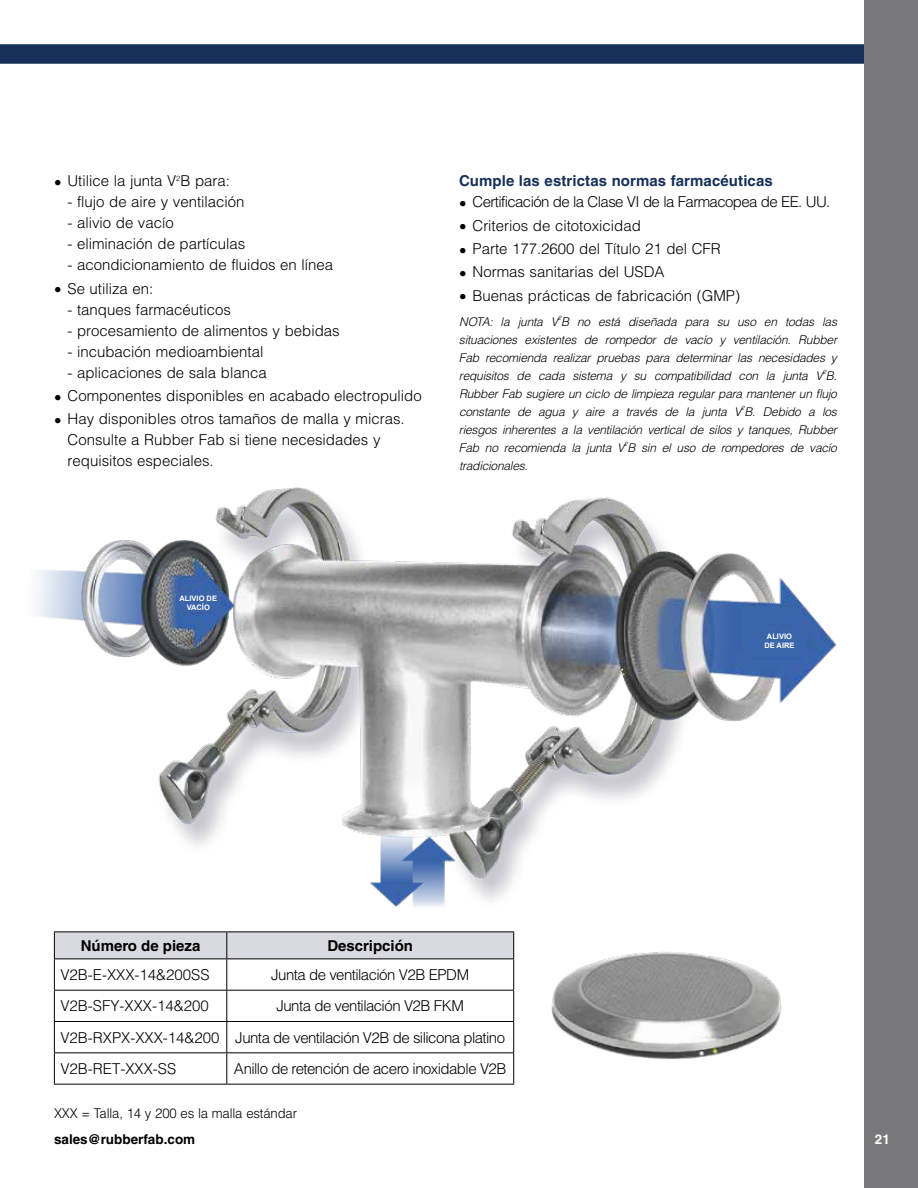
<style>
.page{position:relative;width:918px;height:1188px;background:#fff}
.page>*{position:absolute;margin:0;border:0;box-sizing:border-box;transform-origin:0 0}
.t1{font:300 15px/21px "Helvetica LT Std";color:#000}
.t2{font:300 15px/31.3px "Helvetica LT Std";letter-spacing:-.03em;color:#000}
.t3{font:300 15px "Helvetica LT Std";letter-spacing:-.035em;color:#000}
.t4{font:300 15px "Helvetica LT Std";letter-spacing:-.04em;color:#000}
.t5{font:700 15px "Helvetica LT Std";letter-spacing:.005em;color:#17305a}
.t6{font:700 15px "Helvetica LT Std";color:#000}
.t7{font:300 13.5px "Helvetica LT Std";letter-spacing:-.01em;color:#000}
.t8{font:700 13.5px "Helvetica LT Std";color:#000}
.t9{font:700 13.5px "Helvetica LT Std";color:#fff}
.t10{font:italic 300 12px/18px "Helvetica LT Std";letter-spacing:-.02em;color:#000}
.t11{font:700 7.5px/9px "Arial";color:#fff;text-align:center}
.t12{font:italic 300 6px "Helvetica LT Std";color:#000}
</style>
<div class="page">
<div style="left:864px;top:0;width:54px;height:1188px;background:#78787a"></div>
<div style="left:0;top:44px;width:864px;height:20px;background:#17305a"></div>
<img style="left:35px;top:487px;width:802px;height:445px">
<img style="left:551px;top:952px;width:231px;height:108px">
<div style="left:54px;top:932px;width:460px;height:26px;background:#d9d9e0"></div>
<hr style="left:54px;top:958px;width:173px;height:1px;background:#000">
<hr style="left:54px;top:959px;width:1px;height:31px;background:#000">
<hr style="left:227px;top:958px;width:287px;height:1px;background:#000">
<hr style="left:226px;top:959px;width:1px;height:31px;background:#000">
<hr style="left:513px;top:959px;width:1px;height:31px;background:#000">
<hr style="left:54px;top:990px;width:173px;height:1px;background:#000">
<hr style="left:54px;top:991px;width:1px;height:30px;background:#000">
<hr style="left:227px;top:990px;width:287px;height:1px;background:#000">
<hr style="left:226px;top:991px;width:1px;height:30px;background:#000">
<hr style="left:513px;top:991px;width:1px;height:30px;background:#000">
<hr style="left:54px;top:1021px;width:173px;height:1px;background:#000">
<hr style="left:54px;top:1022px;width:1px;height:30px;background:#000">
<hr style="left:227px;top:1021px;width:287px;height:1px;background:#000">
<hr style="left:226px;top:1022px;width:1px;height:30px;background:#000">
<hr style="left:513px;top:1022px;width:1px;height:30px;background:#000">
<hr style="left:54px;top:1052px;width:173px;height:1px;background:#000">
<hr style="left:54px;top:1053px;width:1px;height:31px;background:#000">
<hr style="left:227px;top:1052px;width:287px;height:1px;background:#000">
<hr style="left:226px;top:1053px;width:1px;height:31px;background:#000">
<hr style="left:513px;top:1053px;width:1px;height:31px;background:#000">
<hr style="left:54px;top:1084px;width:173px;height:1px;background:#000">
<hr style="left:227px;top:1084px;width:287px;height:1px;background:#000">
<div style="left:176px;top:592px;width:44px;height:20px;background:#3b65ab"></div>
<div style="left:752px;top:626px;width:55px;height:30px;background:#3b65ab"></div>
<p class="t1" style="left:54px;top:170px;width:178px">• Utilice la junta V<sup>2</sup>B para:</p>
<p class="t1" style="left:68px;top:191px;width:179px">- flujo de aire y ventilación</p>
<p class="t1" style="left:68px;top:212px;width:108px">- alivio de vacío</p>
<p class="t1" style="left:68px;top:233px;width:179px">- eliminación de partículas</p>
<p class="t1" style="left:68px;top:254px;width:267px">- acondicionamiento de fluidos en línea</p>
<p class="t1" style="left:54px;top:278px;width:101px">• Se utiliza en:</p>
<p class="t1" style="left:68px;top:299px;width:165px">- tanques farmacéuticos</p>
<p class="t1" style="left:68px;top:320px;width:274px">- procesamiento de alimentos y bebidas</p>
<p class="t1" style="left:68px;top:341px;width:197px">- incubación medioambiental</p>
<p class="t1" style="left:68px;top:362px;width:201px">- aplicaciones de sala blanca</p>
<p class="t1" style="left:54px;top:385px;width:369px">• Componentes disponibles en acabado electropulido</p>
<p class="t1" style="left:68px;top:408px;width:339px;text-indent:-14px">• Hay disponibles otros tamaños de malla y micras.<br>Consulte a Rubber Fab si tiene necesidades y requisitos especiales.</p>
<p class="t5" style="left:459px;top:172px;width:315px">Cumple las estrictas normas farmacéuticas</p>
<p class="t4" style="left:459px;top:192px;width:373px">• Certificación de la Clase VI de la Farmacopea de EE. UU.</p>
<p class="t1" style="left:459px;top:215px;width:183px">• Criterios de citotoxicidad</p>
<p class="t1" style="left:459px;top:238px;width:263px">• Parte 177.2600 del Título 21 del CFR</p>
<p class="t1" style="left:459px;top:261px;width:207px">• Normas sanitarias del USDA</p>
<p class="t1" style="left:459px;top:285px;width:283px">• Buenas prácticas de fabricación (GMP)</p>
<p class="t10" style="left:459px;top:312px;width:380px">NOTA: la junta V B no está diseñada para su uso en todas las</p>
<p class="t12" style="left:558px;top:314px;width:5px">2</p>
<p class="t10" style="left:459px;top:330px;width:380px;text-align:justify">situaciones existentes de rompedor de vacío y ventilación. Rubber Fab recomienda realizar pruebas para determinar las necesidades y requisitos de cada sistema y su compatibilidad con la junta V B.</p>
<p class="t12" style="left:823px;top:368px;width:5px">2</p>
<p class="t10" style="left:459px;top:384px;width:379px">Rubber Fab sugiere un ciclo de limpieza regular para mantener un flujo constante de agua y aire a través de la junta V B. Debido a los</p>
<p class="t12" style="left:741px;top:404px;width:5px">2</p>
<p class="t10" style="left:459px;top:420px;width:379px">riesgos inherentes a la ventilación vertical de silos y tanques, Rubber<br>Fab no recomienda la junta V B sin el uso de rompedores de vacío</p>
<p class="t12" style="left:624px;top:440px;width:5px">2</p>
<p class="t10" style="left:459px;top:456px;width:70px">tradicionales.</p>
<p class="t11" style="left:180px;top:594px;width:39px">ALIVIO DE<br>VACÍO</p>
<p class="t11" style="left:764px;top:632px;width:32px">ALIVIO<br>DE AIRE</p>
<p class="t6" style="left:81px;top:936px;width:121px">Número de pieza</p>
<p class="t6" style="left:327px;top:936px;width:87px">Descripción</p>
<p class="t1" style="left:60px;top:964px;width:151px">V2B-E-XXX-14&amp;200SS</p>
<p class="t3" style="left:271px;top:965px;width:200px">Junta de ventilación V2B EPDM</p>
<p class="t1" style="left:60px;top:995px;width:150px">V2B-SFY-XXX-14&amp;200</p>
<p class="t2" style="left:60px;top:990px;width:446px;text-indent:216px">Junta de ventilación V2B FKM<br>V2B-RXPX-XXX-14&amp;200 Junta de ventilación V2B de silicona platino<br>V2B-RET-XXX-SS</p>
<p class="t3" style="left:234px;top:1059px;width:274px">Anillo de retención de acero inoxidable V2B</p>
<p class="t7" style="left:54px;top:1104px;width:245px">XXX = Talla, 14 y 200 es la malla estándar</p>
<p class="t8" style="left:54px;top:1131px;width:143px">sales@rubberfab.com</p>
<p class="t9" style="left:875px;top:1131px;width:17px">21</p>
</div>
